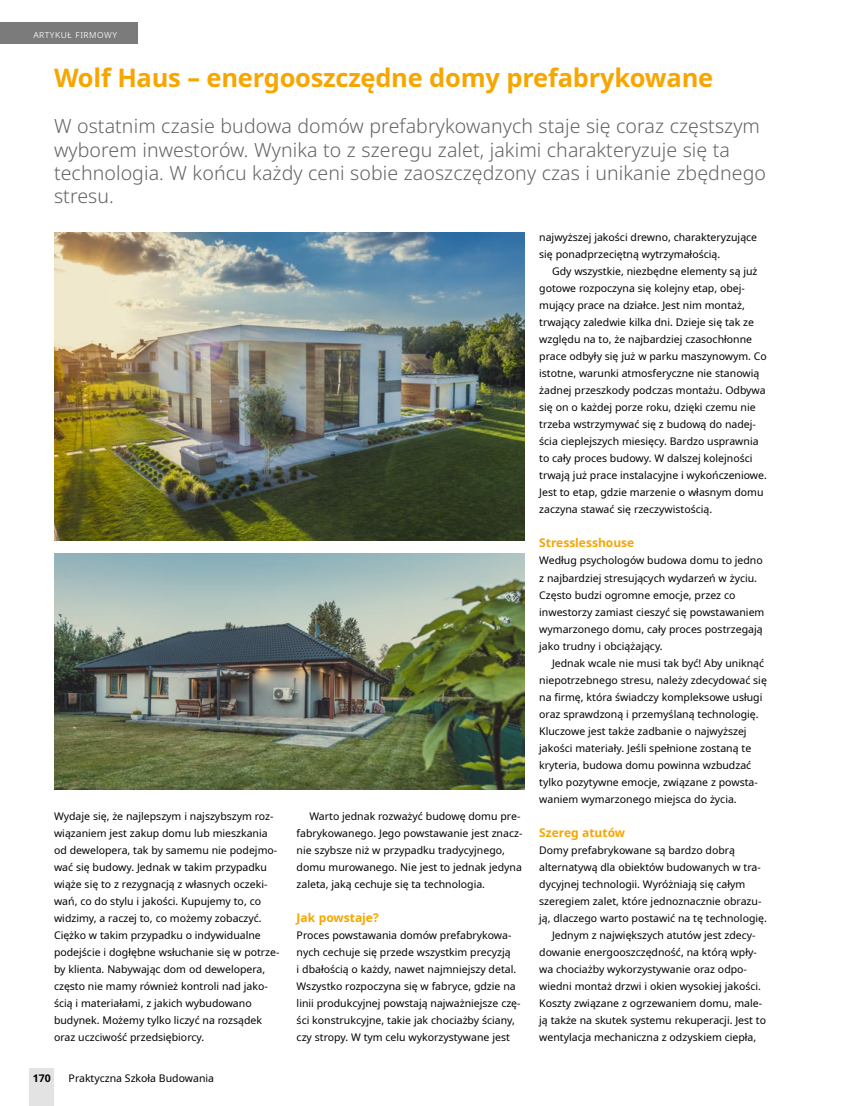
<style>
.page{position:relative;width:851px;height:1106px;background:#fff}
.page>*{position:absolute;margin:0;border:0;box-sizing:border-box;transform-origin:0 0}
.t1{font:700 25.5px "Noto Sans";letter-spacing:-.01em;color:#f7a600}
.t2{font:300 19.5px/23.4px "Noto Sans";letter-spacing:.005em;color:#646363}
.t3{font:700 12px "Noto Sans";color:#f7a600}
.t4{font:10.5px/17px "Noto Sans";color:#000}
.t5{font:300 10.5px "Noto Sans";letter-spacing:.05em;color:#fff}
.t6{font:700 10.5px "Noto Sans";color:#000}
</style>
<div class="page">
<div style="left:0;top:22px;width:138px;height:21px;background:#7c7b7b"></div>
<div style="left:30px;top:1068px;width:24px;height:38px;background:#e3e3e3"></div>
<img style="left:54px;top:232px;width:470px;height:308px">
<img style="left:54px;top:553px;width:470px;height:236px">
<p class="t5" style="left:33px;top:26px;width:85px">artykuł firmowy</p>
<h1 class="t1" style="left:54px;top:60px;width:660px">Wolf Haus – energooszczędne domy prefabrykowane</h1>
<p class="t2" style="left:54px;top:115px;width:713px">W ostatnim czasie budowa domów prefabrykowanych staje się coraz częstszym wyborem inwestorów. Wynika to z szeregu zalet, jakimi charakteryzuje się ta technologia. W końcu każdy ceni sobie zaoszczędzony czas i unikanie zbędnego stresu.</p>
<p class="t4" style="left:54px;top:807px;width:227px">Wydaje się, że najlepszym i najszybszym roz&shy;wiązaniem jest zakup domu lub mieszkania od dewelopera, tak by samemu nie podejmo&shy;wać się budowy. Jednak w takim przypadku wiąże się to z rezygnacją z własnych oczeki&shy;wań, co do stylu i jakości. Kupujemy to, co widzimy, a raczej to, co możemy zobaczyć.<br>Ciężko w takim przypadku o indywidualne podejście i dogłębne wsłuchanie się w potrze&shy;by klienta. Nabywając dom od dewelopera, często nie mamy również kontroli nad jako&shy;ścią i materiałami, z jakich wybudowano budynek. Możemy tylko liczyć na rozsądek oraz uczciwość przedsiębiorcy.</p>
<p class="t4" style="left:296px;top:807px;width:227px;text-indent:13px">Warto jednak rozważyć budowę domu pre&shy;fabrykowanego. Jego powstawanie jest znacz&shy;nie szybsze niż w przypadku tradycyjnego, domu murowanego. Nie jest to jednak jedyna zaleta, jaką cechuje się ta technologia.</p>
<p class="t3" style="left:296px;top:909px;width:84px">Jak powstaje?</p>
<p class="t4" style="left:296px;top:926px;width:225px">Proces powstawania domów prefabrykowa&shy;nych cechuje się przede wszystkim precyzją<br>i dbałością o każdy, nawet najmniejszy detal.<br>Wszystko rozpoczyna się w fabryce, gdzie na linii produkcyjnej powstają najważniejsze czę&shy;ści konstrukcyjne, takie jak chociażby ściany, czy stropy. W tym celu wykorzystywane jest</p>
<p class="t6" style="left:33px;top:1070px;width:20px">170</p>
<p class="t4" style="left:69px;top:1069px;width:147px">Praktyczna Szkoła Budowania</p>
<p class="t4" style="left:539px;top:229px;width:219px">najwyższej jakości drewno, charakteryzujące się ponadprzeciętną wytrzymałością.</p>
<p class="t4" style="left:539px;top:263px;width:229px;text-indent:13px">Gdy wszystkie, niezbędne elementy są już gotowe rozpoczyna się kolejny etap, obej&shy;mujący prace na działce. Jest nim montaż, trwający zaledwie kilka dni. Dzieje się tak ze względu na to, że najbardziej czasochłonne prace odbyły się już w parku maszynowym. Co istotne, warunki atmosferyczne nie stanowią żadnej przeszkody podczas montażu. Odbywa się on o każdej porze roku, dzięki czemu nie trzeba wstrzymywać się z budową do nadej&shy;ścia cieplejszych miesięcy. Bardzo usprawnia to cały proces budowy. W dalszej kolejności trwają już prace instalacyjne i wykończeniowe.<br>Jest to etap, gdzie marzenie o własnym domu zaczyna stawać się rzeczywistością.</p>
<p class="t3" style="left:539px;top:534px;width:96px">Stresslesshouse</p>
<p class="t4" style="left:539px;top:552px;width:227px">Według psychologów budowa domu to jedno z najbardziej stresujących wydarzeń w życiu.<br>Często budzi ogromne emocje, przez co inwestorzy zamiast cieszyć się powstawaniem wymarzonego domu, cały proces postrzegają jako trudny i obciążający.</p>
<p class="t4" style="left:539px;top:654px;width:229px;text-indent:13px">Jednak wcale nie musi tak być! Aby uniknąć niepotrzebnego stresu, należy zdecydować się na firmę, która świadczy kompleksowe usługi oraz sprawdzoną i przemyślaną technologię.<br>Kluczowe jest także zadbanie o najwyższej jakości materiały. Jeśli spełnione zostaną te kryteria, budowa domu powinna wzbudzać tylko pozytywne emocje, związane z powsta&shy;waniem wymarzonego miejsca do życia.</p>
<p class="t3" style="left:539px;top:824px;width:87px">Szereg atutów</p>
<p class="t4" style="left:539px;top:841px;width:197px">Domy prefabrykowane są bardzo dobrą</p>
<p class="t4" style="left:539px;top:858px;width:223px">alternatywą dla obiektów budowanych w tra-</p>
<p class="t4" style="left:539px;top:875px;width:207px">dycyjnej technologii. Wyróżniają się całym</p>
<p class="t4" style="left:539px;top:892px;width:224px">szeregiem zalet, które jednoznacznie obrazu-</p>
<p class="t4" style="left:539px;top:909px;width:229px">ją, dlaczego warto postawić na tę technologię.</p>
<p class="t4" style="left:552px;top:926px;width:205px">Jednym z największych atutów jest zdecy-</p>
<p class="t4" style="left:539px;top:943px;width:219px">dowanie energooszczędność, na którą wpły-</p>
<p class="t4" style="left:539px;top:960px;width:209px">wa chociażby wykorzystywanie oraz odpo-</p>
<p class="t4" style="left:539px;top:977px;width:223px">wiedni montaż drzwi i okien wysokiej jakości.</p>
<p class="t4" style="left:539px;top:994px;width:224px">Koszty związane z ogrzewaniem domu, male-</p>
<p class="t4" style="left:539px;top:1011px;width:228px">ją także na skutek systemu rekuperacji. Jest to</p>
<p class="t4" style="left:539px;top:1028px;width:218px">wentylacja mechaniczna z odzyskiem ciepła,</p>
</div>
